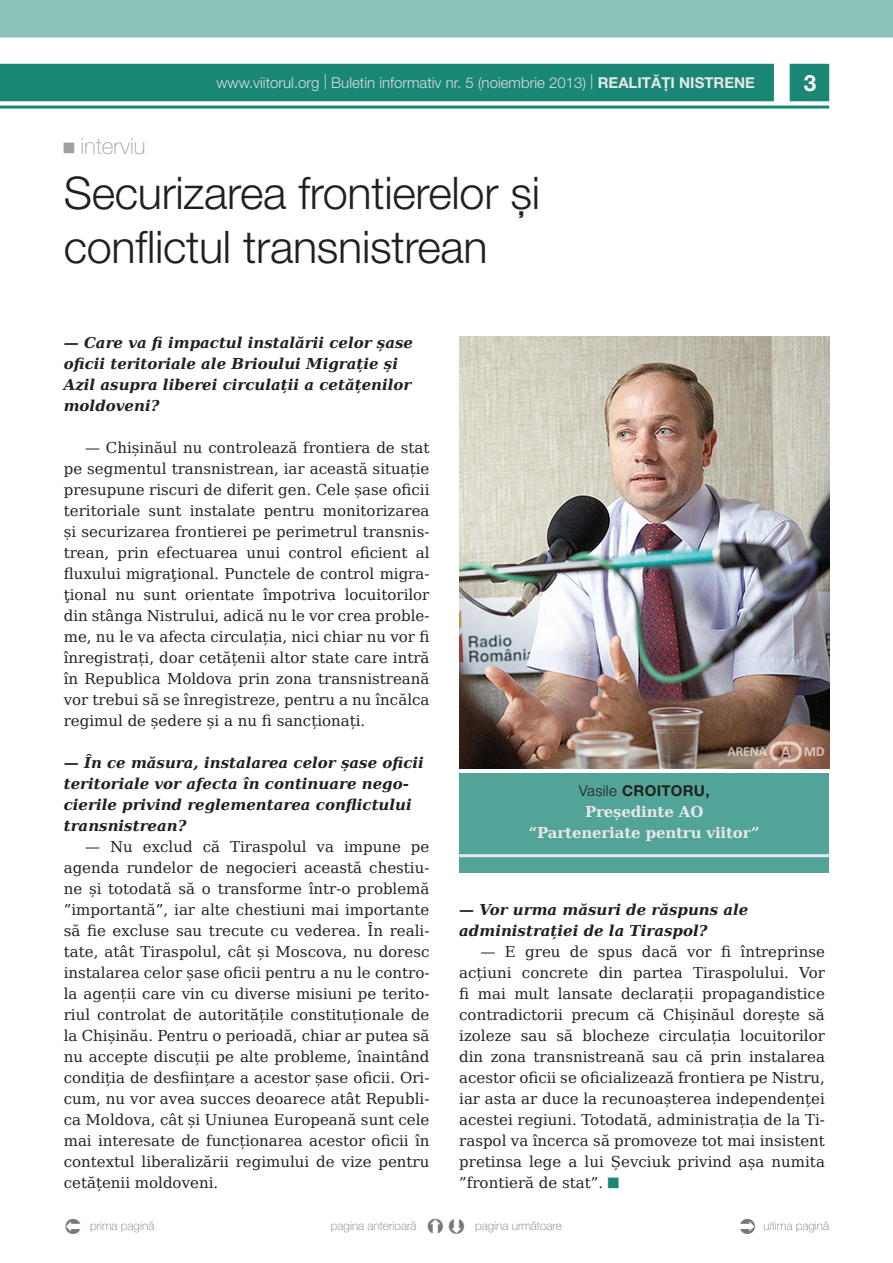
<style>
.page{position:relative;width:893px;height:1263px;background:#fff}
.page>*{position:absolute;margin:0;border:0;box-sizing:border-box;transform-origin:0 0}
.t1{font:300 45px/54px "Helvetica Neue LT Pro";letter-spacing:-.005em;color:#231f20}
.t2{font:100 22.5px "Helvetica Neue LT Pro";color:#9d9fa2}
.t3{font:700 22.5px "Helvetica Neue LT Pro";color:#fff}
.t4{font:15px/21px "DejaVu Serif";color:#231f20;text-align:justify}
.t5{font:italic 700 15px/21px "DejaVu Serif";color:#231f20}
.t6{font:300 15px "Helvetica Neue LT Pro";color:#dcdddf}
.t7{font:700 15px/21px "DejaVu Serif";letter-spacing:-.01em;color:#e6e7e9;text-align:center}
.t8{font:700 15px "Helvetica Neue LT Pro";letter-spacing:.02em;color:#231f20}
.t9{font:100 12px "Helvetica Neue LT Pro";color:#76787b}
.s1{font-weight:700;color:#e6e7e9}
.s2{font-weight:300}
</style>
<div class="page">
<div style="left:0;top:64px;width:774px;height:37px;background:#1a8676"></div>
<div style="left:0;top:0;width:893px;height:38px;background:#8cc2ba"></div>
<hr style="left:0;top:106px;width:829px;height:3px;background:#1a8676">
<div style="left:790px;top:64px;width:39px;height:37px;background:#1a8676"></div>
<div style="left:459px;top:773px;width:370px;height:100px;background:#53a498"></div>
<hr style="left:459px;top:854px;width:370px;height:3px;background:#e6e7e9">
<img style="left:459px;top:336px;width:370px;height:432px">
<p class="t6" style="left:217px;top:73px;width:540px">www.viitorul.org | Buletin informativ nr. 5 (noiembrie 2013) | <span class="s1">REALITĂȚI NISTRENE</span></p>
<h2 class="t3" style="left:804px;top:69px;width:14px">3</h2>
<h2 class="t2" style="left:81px;top:133px;width:67px">interviu</h2>
<h1 class="t1" style="left:64px;top:165px;width:478px">Securizarea frontierelor și conflictul transnistrean</h1>
<p class="t5" style="left:64px;top:331px;width:351px">— Care va fi impactul instalării celor șase oficii teritoriale ale Brioului Migrație și Azil asupra liberei circulații a cetățenilor moldoveni?</p>
<p class="t4" style="left:64px;top:435px;width:367px;text-indent:21px">— Chișinăul nu controlează frontiera de stat pe segmentul transnistrean, iar această situație presupune riscuri de diferit gen. Cele șase oficii teritoriale sunt instalate pentru monitorizarea și securizarea frontierei pe perimetrul transnis&shy;trean, prin efectuarea unui control eficient al fluxului migraţional. Punctele de control migra&shy;ţional nu sunt orientate împotriva locuitorilor din stânga Nistrului, adică nu le vor crea proble&shy;me, nu le va afecta circulația, nici chiar nu vor fi înregistrați, doar cetățenii altor state care intră în Republica Moldova prin zona transnistreană vor trebui să se înregistreze, pentru a nu încălca regimul de ședere și a nu fi sancționați.</p>
<p class="t5" style="left:64px;top:751px;width:362px">— În ce măsura, instalarea celor șase oficii teritoriale vor afecta în continuare nego&shy;cierile privind reglementarea conflictului transnistrean?</p>
<p class="t4" style="left:64px;top:834px;width:367px;text-indent:21px">— Nu exclud că Tiraspolul va impune pe agenda rundelor de negocieri această chestiu&shy;ne și totodată să o transforme într-o problemă ”importantă”, iar alte chestiuni mai importante să fie excluse sau trecute cu vederea. În reali&shy;tate, atât Tiraspolul, cât și Moscova, nu doresc instalarea celor șase oficii pentru a nu le contro&shy;la agenții care vin cu diverse misiuni pe terito&shy;riul controlat de autoritățile constituționale de la Chișinău. Pentru o perioadă, chiar ar putea să nu accepte discuții pe alte probleme, înaintând condiția de desființare a acestor șase oficii. Ori&shy;cum, nu vor avea succes deoarece atât Republi&shy;ca Moldova, cât și Uniunea Europeană sunt cele mai interesate de funcționarea acestor oficii în contextul liberalizării regimului de vize pentru cetățenii moldoveni.</p>
<p class="t9" style="left:90px;top:1219px;width:66px">prima pagină</p>
<p class="t9" style="left:331px;top:1219px;width:87px">pagina anterioară</p>
<p class="t9" style="left:475px;top:1219px;width:88px">pagina următoare</p>
<p class="t9" style="left:764px;top:1219px;width:67px">ultima pagină</p>
<p class="t8" style="left:579px;top:782px;width:132px"><span class="s2">Vasile</span> CROITORU,</p>
<p class="t7" style="left:529px;top:800px;width:233px">Președinte AO “Parteneriate pentru viitor”</p>
<p class="t5" style="left:459px;top:898px;width:291px">— Vor urma măsuri de răspuns ale administrației de la Tiraspol?</p>
<p class="t4" style="left:459px;top:939px;width:367px;text-indent:21px">— E greu de spus dacă vor fi întreprinse acțiuni concrete din partea Tiraspolului. Vor fi mai mult lansate declarații propagandistice contradictorii precum că Chișinăul dorește să izoleze sau să blocheze circulația locuitorilor din zona transnistreană sau că prin instalarea acestor oficii se oficializează frontiera pe Nistru, iar asta ar duce la recunoașterea independenței acestei regiuni. Totodată, administrația de la Ti&shy;raspol va încerca să promoveze tot mai insistent pretinsa lege a lui Șevciuk privind așa numita ”frontieră de stat”.</p>
</div>
